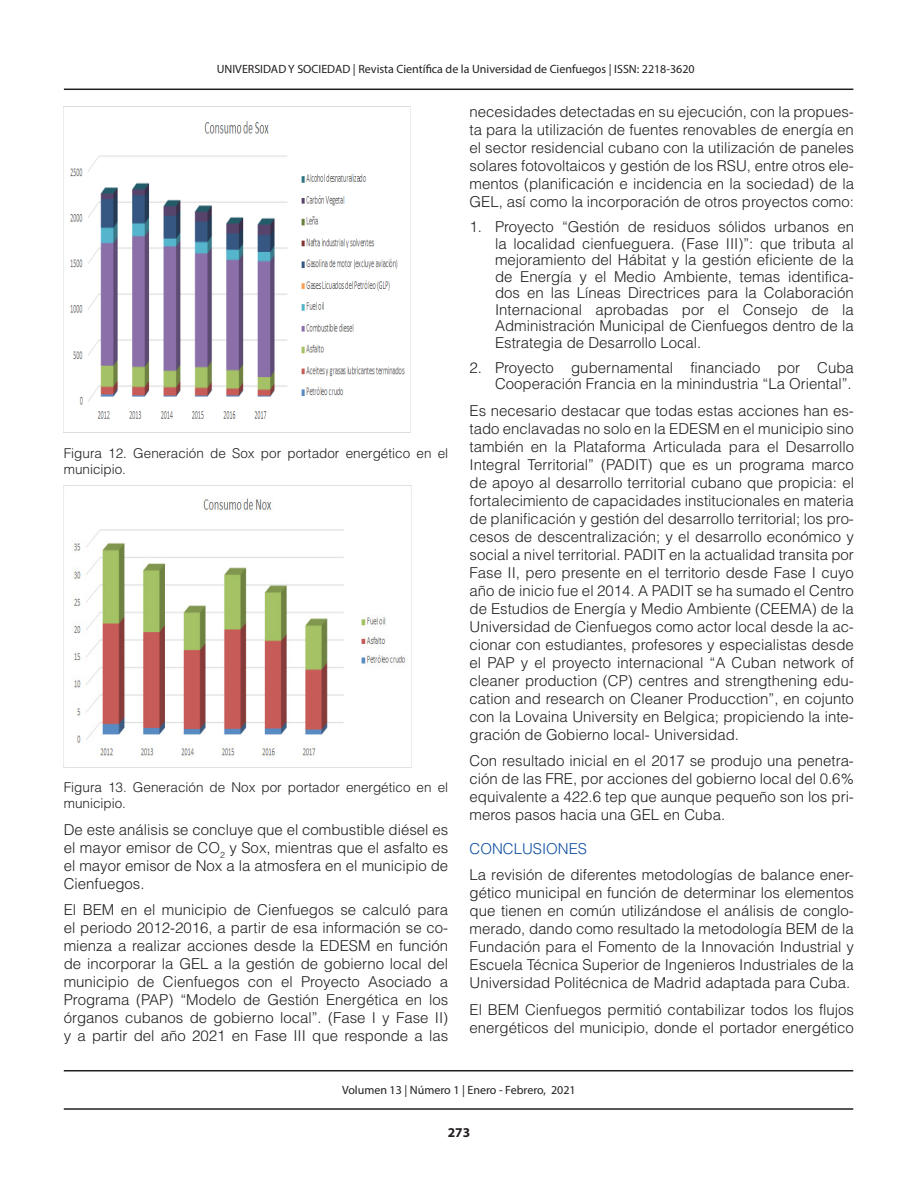
<style>
.page{position:relative;width:918px;height:1188px;background:#fff}
.page>*{position:absolute;margin:0;border:0;box-sizing:border-box;transform-origin:0 0}
.TEXTO{font:300 15px/18px "Helvetica LT Std";color:#231f20;text-align:justify}
.TITULOS_AZUL{font:300 15px "Helvetica LT Std";color:#0d4da1}
.pie_de_foto{font:300 13.5px/16.2px "Helvetica LT Std";color:#231f20}
.t1{font:700 13.5px "Myriad Pro";color:#231f20}
.t2{font:12px "Myriad Pro";color:#231f20}
</style>
<div class="page">
<hr style="left:64px;top:89px;width:789px;height:1px;background:#231f20">
<hr style="left:64px;top:1108px;width:789px;height:2px;background:#231f20">
<hr style="left:64px;top:1070px;width:789px;height:1px;background:#231f20">
<img style="left:64px;top:106px;width:347px;height:327px">
<img style="left:64px;top:485px;width:347px;height:271px">
<p class="t2" style="left:217px;top:61px;width:479px">UNIVERSIDAD Y SOCIEDAD | Revista Científica de la Universidad de Cienfuegos | ISSN: 2218-3620</p>
<p class="pie_de_foto" style="left:64px;top:445px;width:386px">Figura 12. Generación de Sox por portador energético en el municipio.</p>
<p class="pie_de_foto" style="left:64px;top:779px;width:386px">Figura 13. Generación de Nox por portador energético en el municipio.</p>
<p class="TEXTO" style="left:64px;top:820px;width:386px">De este análisis se concluye que el combustible diésel es el mayor emisor de CO<sub>2</sub> y Sox, mientras que el asfalto es el mayor emisor de Nox a la atmosfera en el municipio de Cienfuegos.</p>
<p class="TEXTO" style="left:64px;top:901px;width:386px">El BEM en el municipio de Cienfuegos se calculó para el periodo 2012-2016, a partir de esa información se co&shy;mienza a realizar acciones desde la EDESM en función de incorporar la GEL a la gestión de gobierno local del municipio de Cienfuegos con el Proyecto Asociado a Programa (PAP) “Modelo de Gestión Energética en los órganos cubanos de gobierno local”. (Fase I y Fase II) y a partir del año 2021 en Fase III que responde a las</p>
<p class="TEXTO" style="left:470px;top:103px;width:386px">necesidades detectadas en su ejecución, con la propues&shy;ta para la utilización de fuentes renovables de energía en el sector residencial cubano con la utilización de paneles solares fotovoltaicos y gestión de los RSU, entre otros ele&shy;mentos (planificación e incidencia en la sociedad) de la GEL, así como la incorporación de otros proyectos como:</p>
<p class="TEXTO" style="left:495px;top:218px;width:360px;line-height:16.5px;text-indent:-26px">1. Proyecto “Gestión de residuos sólidos urbanos en la localidad cienfueguera. (Fase III)”: que tributa al mejoramiento del Hábitat y la gestión eficiente de la de Energía y el Medio Ambiente, temas identifica&shy;dos en las Líneas Directrices para la Colaboración Internacional aprobadas por el Consejo de la Administración Municipal de Cienfuegos dentro de la Estrategia de Desarrollo Local.</p>
<p class="TEXTO" style="left:470px;top:359px;width:386px;line-height:16.5px;text-align:right">2. Proyecto gubernamental financiado por Cuba<br>Cooperación Francia en la minindustria “La Oriental”.</p>
<p class="TEXTO" style="left:470px;top:401px;width:386px">Es necesario destacar que todas estas acciones han es&shy;tado enclavadas no solo en la EDESM en el municipio sino también en la Plataforma Articulada para el Desarrollo Integral Territorial” (PADIT) que es un programa marco de apoyo al desarrollo territorial cubano que propicia: el fortalecimiento de capacidades institucionales en materia de planificación y gestión del desarrollo territorial; los pro&shy;cesos de descentralización; y el desarrollo económico y social a nivel territorial. PADIT en la actualidad transita por Fase II, pero presente en el territorio desde Fase I cuyo año de inicio fue el 2014. A PADIT se ha sumado el Centro de Estudios de Energía y Medio Ambiente (CEEMA) de la Universidad de Cienfuegos como actor local desde la ac&shy;cionar con estudiantes, profesores y especialistas desde el PAP y el proyecto internacional “A Cuban network of cleaner production (CP) centres and strengthening edu&shy;cation and research on Cleaner Producction”, en cojunto con la Lovaina University en Belgica; propiciendo la inte&shy;gración de Gobierno local- Universidad.</p>
<p class="TEXTO" style="left:470px;top:752px;width:386px">Con resultado inicial en el 2017 se produjo una penetra&shy;ción de las FRE, por acciones del gobierno local del 0.6% equivalente a 422.6 tep que aunque pequeño son los pri&shy;meros pasos hacia una GEL en Cuba.</p>
<p class="TITULOS_AZUL" style="left:470px;top:839px;width:119px">CONCLUSIONES</p>
<p class="TEXTO" style="left:470px;top:866px;width:386px">La revisión de diferentes metodologías de balance ener&shy;gético municipal en función de determinar los elementos que tienen en común utilizándose el análisis de conglo&shy;merado, dando como resultado la metodología BEM de la Fundación para el Fomento de la Innovación Industrial y Escuela Técnica Superior de Ingenieros Industriales de la Universidad Politécnica de Madrid adaptada para Cuba.</p>
<p class="TEXTO" style="left:470px;top:1000px;width:386px">El BEM Cienfuegos permitió contabilizar todos los flujos energéticos del municipio, donde el portador energético</p>
<p class="t2" style="left:342px;top:1083px;width:235px">Volumen 13 | Número 1 | Enero - Febrero, 2021</p>
<p class="t1" style="left:448px;top:1124px;width:24px">273</p>
</div>
